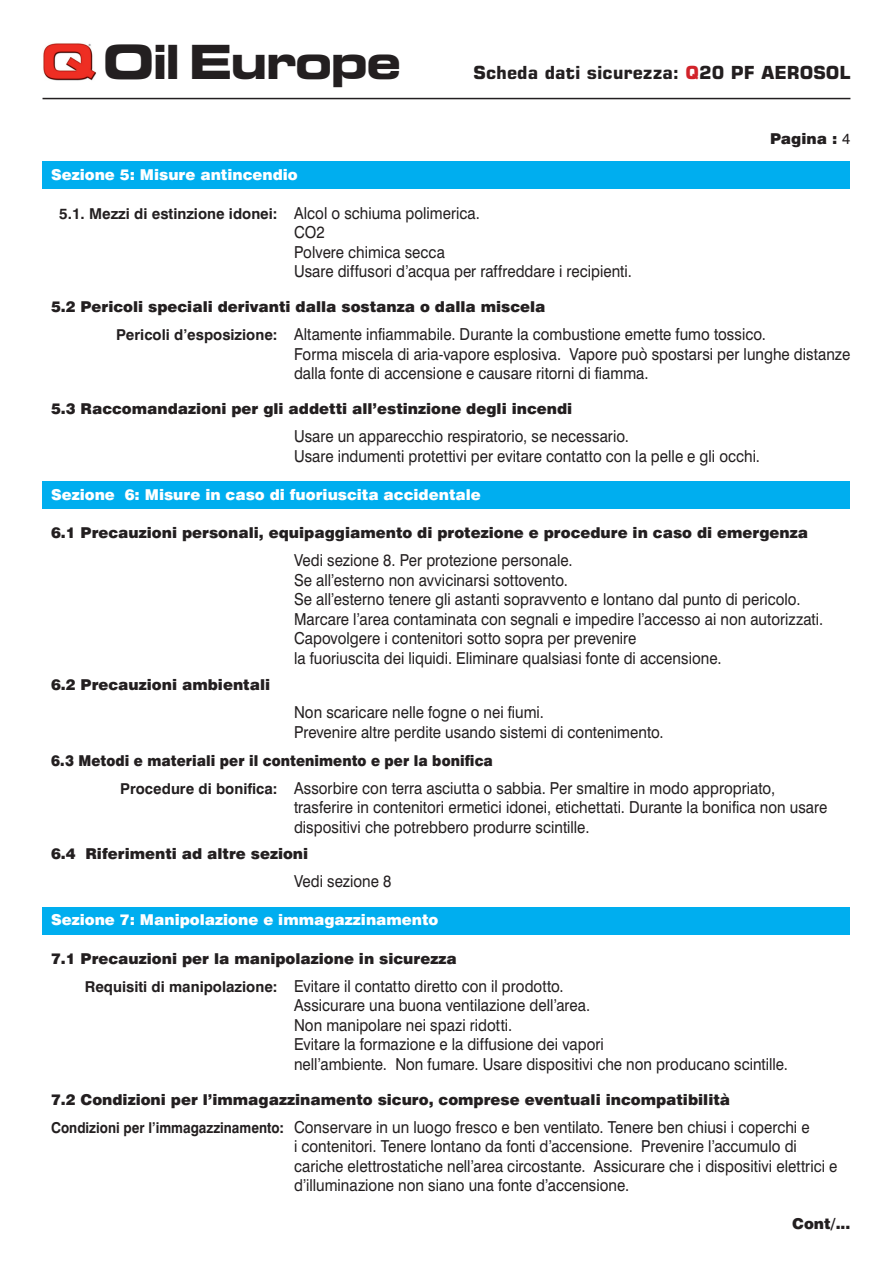
<style>
.page{position:relative;width:893px;height:1263px;background:#fff}
.page>*{position:absolute;margin:0;border:0;box-sizing:border-box;transform-origin:0 0}
.t1{font:700 expanded 46.95px "Square 721 BT";letter-spacing:-.05em;color:#231f20}
.t2{font:700 18px "Square 721 BT";color:#231f20}
.t3{font:16.5px/19.5px "Swiss 721 BT";letter-spacing:.005em;color:#231f20;scale:.91 1}
.t4{font:900 15px "Swiss 721 BT";color:#231f20}
.t5{font:900 15px "Swiss 721 BT";color:#fff}
.t6{font:700 15px "Swiss 721 BT";color:#231f20}
.t7{font:900 15px "Swiss 721 BT";color:#231f20;scale:.91 1}
.s1{color:#d1232a}
.s2{font-weight:400}
.s3{font-weight:400;font-size:16.5px}
.s4{font-weight:700;font-size:15px}
</style>
<div class="page">
<img style="left:43px;top:43px;width:53px;height:38px">
<hr style="left:43px;top:98px;width:807px;height:1px;background:#231f20">
<div style="left:43px;top:162px;width:807px;height:27px;background:#00aeef"></div>
<div style="left:43px;top:482px;width:807px;height:27px;background:#00aeef"></div>
<div style="left:43px;top:907px;width:807px;height:28px;background:#00aeef"></div>
<h1 class="t1" style="left:103px;top:34px;width:300px">Oil Europe</h1>
<p class="t5" style="left:51px;top:165px;width:248px">Sezione 5: Misure antincendio</p>
<p class="t2" style="left:474px;top:62px;width:378px">Scheda dati sicurezza: <span class="s1">Q</span>20 PF AEROSOL</p>
<p class="t4" style="left:770px;top:130px;width:82px">Pagina : <span class="s2">4</span></p>
<p class="t6" style="left:59px;top:204px;width:422px">5.1. Mezzi di estinzione idonei: <span class="s3">Alcol o schiuma polimerica.</span></p>
<p class="t3" style="left:294px;top:223px;width:373px">CO2<br>Polvere chimica secca<br>Usare diffusori d’acqua per raffreddare i recipienti.</p>
<p class="t4" style="left:51px;top:298px;width:496px">5.2 Pericoli speciali derivanti dalla sostanza o dalla miscela</p>
<p class="t3" style="left:294px;top:325px;width:613px;text-indent:-178px"><span class="s4">Pericoli d’esposizione:</span> Altamente infiammabile. Durante la combustione emette fumo tossico.<br>Forma miscela di aria-vapore esplosiva. Vapore può spostarsi per lunghe distanze dalla fonte di accensione e causare ritorni di fiamma.</p>
<p class="t4" style="left:51px;top:400px;width:523px">5.3 Raccomandazioni per gli addetti all’estinzione degli incendi</p>
<p class="t3" style="left:294px;top:427px;width:514px">Usare un apparecchio respiratorio, se necessario.<br>Usare indumenti protettivi per evitare contatto con la pelle e gli occhi.</p>
<p class="t5" style="left:51px;top:485px;width:431px">Sezione 6: Misure in caso di fuoriuscita accidentale</p>
<p class="t4" style="left:51px;top:524px;width:759px">6.1 Precauzioni personali, equipaggiamento di protezione e procedure in caso di emergenza</p>
<p class="t3" style="left:294px;top:550px;width:583px">Vedi sezione 8. Per protezione personale.<br>Se all’esterno non avvicinarsi sottovento.<br>Se all’esterno tenere gli astanti sopravvento e lontano dal punto di pericolo.<br>Marcare l’area contaminata con segnali e impedire l’accesso ai non autorizzati.<br>Capovolgere i contenitori sotto sopra per prevenire<br>la fuoriuscita dei liquidi. Eliminare qualsiasi fonte di accensione.</p>
<p class="t4" style="left:51px;top:676px;width:221px">6.2 Precauzioni ambientali</p>
<p class="t3" style="left:294px;top:702px;width:408px">Non scaricare nelle fogne o nei fiumi.<br>Prevenire altre perdite usando sistemi di contenimento.</p>
<p class="t7" style="left:51px;top:751px;width:487px">6.3 Metodi e materiali per il contenimento e per la bonifica</p>
<p class="t3" style="left:294px;top:778px;width:587px;text-indent:-174px"><span class="s4">Procedure di bonifica:</span> Assorbire con terra asciutta o sabbia. Per smaltire in modo appropriato, trasferire in contenitori ermetici idonei, etichettati. Durante la bonifica non usare dispositivi che potrebbero produrre scintille.</p>
<p class="t4" style="left:51px;top:845px;width:259px">6.4 Riferimenti ad altre sezioni</p>
<p class="t3" style="left:294px;top:871px;width:108px">Vedi sezione 8</p>
<p class="t5" style="left:51px;top:911px;width:389px">Sezione 7: Manipolazione e immagazzinamento</p>
<p class="t4" style="left:51px;top:949px;width:407px">7.1 Precauzioni per la manipolazione in sicurezza</p>
<p class="t3" style="left:294px;top:976px;width:544px;text-indent:-209px"><span class="s4">Requisiti di manipolazione:</span> Evitare il contatto diretto con il prodotto.<br>Assicurare una buona ventilazione dell’area.<br>Non manipolare nei spazi ridotti.<br>Evitare la formazione e la diffusione dei vapori<br>nell’ambiente. Non fumare. Usare dispositivi che non producano scintille.</p>
<p class="t4" style="left:51px;top:1090px;width:681px">7.2 Condizioni per l’immagazzinamento sicuro, comprese eventuali incompatibilità</p>
<p class="t3" style="left:294px;top:1117px;width:599px;text-indent:-243px"><span class="s4">Condizioni per l’immagazzinamento:</span> Conservare in un luogo fresco e ben ventilato. Tenere ben chiusi i coperchi e<br>i contenitori. Tenere lontano da fonti d’accensione. Prevenire l’accumulo di cariche elettrostatiche nell’area circostante. Assicurare che i dispositivi elettrici e d’illuminazione non siano una fonte d’accensione.</p>
<p class="t4" style="left:792px;top:1214px;width:60px">Cont/...</p>
</div>
